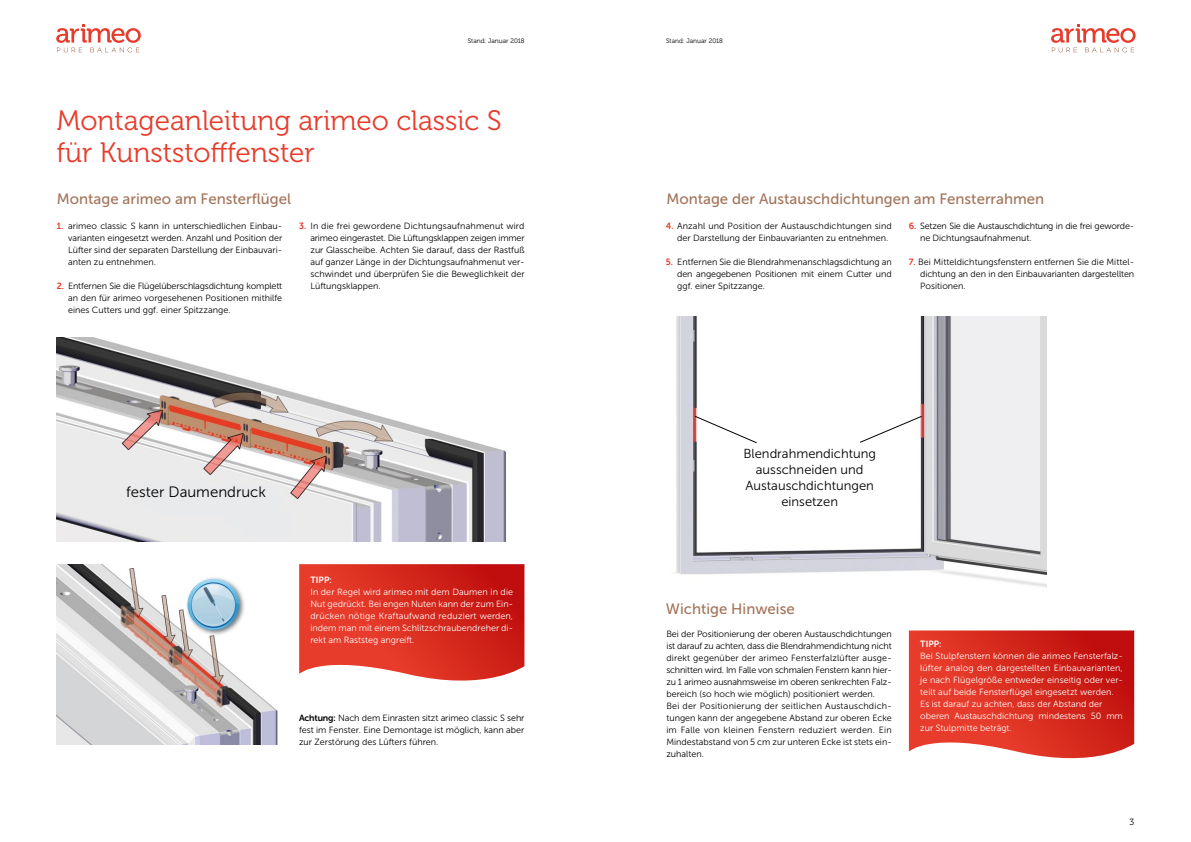
<style>
.page{position:relative;width:1191px;height:842px;background:#fff}
.page>*{position:absolute;margin:0;border:0;box-sizing:border-box;transform-origin:0 0}
.t1{font:28px/32px "Museo 300";color:#e73b2b}
.t2{font:15px "Museo Sans 500";color:#a3745a}
.t3{font:15px "Museo Sans 300";color:#000}
.t4{font:13px/16px "Museo Sans 300";color:#000;text-align:center}
.t5{font:9px/12px "Museo Sans 300";color:#000;text-align:justify}
.t6{font:9px/12px "Museo Sans 300";letter-spacing:.005em;color:#fff;text-align:justify}
.t7{font:9px/12px "Museo Sans 300";letter-spacing:-.02em;color:#000}
.t8{font:9px "Museo Sans Rounded 700";color:#fff}
.t9{font:9px "Museo 300";color:#000}
.t10{font:6.5px "Museo 300";color:#000}
.s1{font-family:"Museo Sans Rounded 700";color:#e73b2b}
.s2{font-family:"Museo Sans Rounded 700"}
</style>
<div class="page">
<svg style="left:56px;top:24px;width:85px;height:28px"></svg>
<svg style="left:1051px;top:24px;width:84px;height:28px"></svg>
<svg style="left:299px;top:564px;width:225px;height:117px;background:#db3a2f"></svg>
<img style="left:57px;top:337px;width:449px;height:204px">
<img style="left:57px;top:564px;width:221px;height:180px">
<img style="left:676px;top:317px;width:370px;height:270px">
<svg style="left:859px;top:415px;width:64px;height:29px"></svg>
<svg style="left:694px;top:415px;width:64px;height:29px"></svg>
<svg style="left:909px;top:630px;width:225px;height:129px;background:#da392e"></svg>
<p class="t10" style="left:468px;top:37px;width:58px">Stand: Januar 2018</p>
<p class="t10" style="left:666px;top:37px;width:58px">Stand: Januar 2018</p>
<h1 class="t1" style="left:57px;top:105px;width:446px">Montageanleitung arimeo classic S für Kunststofffenster</h1>
<h2 class="t2" style="left:57px;top:191px;width:236px">Montage arimeo am Fensterflügel</h2>
<p class="t5" style="left:68px;top:220px;width:216px;text-indent:-11px"><span class="s1">1.</span> arimeo classic S kann in unterschiedlichen Einbau&shy;varianten eingesetzt werden. Anzahl und Position der Lüfter sind der separaten Darstellung der Einbauvari&shy;anten zu entnehmen.</p>
<p class="t5" style="left:68px;top:280px;width:216px;text-indent:-11px"><span class="s1">2.</span> Entfernen Sie die Flügelüberschlagsdichtung komplett an den für arimeo vorgesehenen Positionen mithilfe eines Cutters und ggf. einer Spitzzange.</p>
<p class="t5" style="left:310px;top:220px;width:216px;text-indent:-11px"><span class="s1">3.</span> In die frei gewordene Dichtungsaufnahmenut wird arimeo eingerastet. Die Lüftungsklappen zeigen immer zur Glasscheibe. Achten Sie darauf, dass der Rastfuß auf ganzer Länge in der Dichtungsaufnahmenut ver&shy;schwindet und überprüfen Sie die Beweglichkeit der Lüftungsklappen.</p>
<h2 class="t3" style="left:126px;top:484px;width:141px">fester Daumendruck</h2>
<p class="t8" style="left:310px;top:575px;width:23px">TIPP:</p>
<p class="t6" style="left:310px;top:586px;width:204px">In der Regel wird arimeo mit dem Daumen in die Nut gedrückt. Bei engen Nuten kann der zum Ein&shy;drücken nötige Kraftaufwand reduziert werden, indem man mit einem Schlitzschraubendreher di&shy;rekt am Raststeg angreift.</p>
<p class="t5" style="left:299px;top:712px;width:227px"><span class="s2">Achtung:</span> Nach dem Einrasten sitzt arimeo classic S sehr fest im Fenster. Eine Demontage ist möglich, kann aber zur Zerstörung des Lüfters führen.</p>
<h2 class="t2" style="left:666px;top:191px;width:379px">Montage der Austauschdichtungen am Fensterrahmen</h2>
<p class="t5" style="left:677px;top:220px;width:216px;text-indent:-11px"><span class="s1">4.</span> Anzahl und Position der Austauschdichtungen sind der Darstellung der Einbauvarianten zu entnehmen.</p>
<p class="t5" style="left:677px;top:256px;width:216px;text-indent:-11px"><span class="s1">5.</span> Entfernen Sie die Blendrahmenanschlagsdichtung an den angegebenen Positionen mit einem Cutter und ggf. einer Spitzzange.</p>
<p class="t7" style="left:920px;top:220px;width:216px;text-indent:-11px"><span class="s1">6.</span> Setzen Sie die Austauschdichtung in die frei geworde&shy;ne Dichtungsaufnahmenut.</p>
<p class="t5" style="left:920px;top:256px;width:216px;text-indent:-11px"><span class="s1">7.</span> Bei Mitteldichtungsfenstern entfernen Sie die Mittel&shy;dichtung an den in den Einbauvarianten dargestellten Positionen.</p>
<h3 class="t4" style="left:743px;top:446px;width:134px">Blendrahmendichtung ausschneiden und<br>Austauschdichtungen einsetzen</h3>
<h2 class="t2" style="left:666px;top:600px;width:130px">Wichtige Hinweise</h2>
<p class="t5" style="left:666px;top:628px;width:227px;text-align:left">Bei der Positionierung der oberen Austauschdichtungen ist darauf zu achten, dass die Blendrahmendichtung nicht direkt gegenüber der arimeo Fensterfalzlüfter ausge&shy;schnitten wird. Im Falle von schmalen Fenstern kann hier&shy;zu 1 arimeo ausnahmsweise im oberen senkrechten Falz&shy;bereich (so hoch wie möglich) positioniert werden.<br>Bei der Positionierung der seitlichen Austauschdich&shy;tungen kann der angegebene Abstand zur oberen Ecke im Falle von kleinen Fenstern reduziert werden. Ein Mindestabstand von 5 cm zur unteren Ecke ist stets ein&shy;zuhalten.</p>
<p class="t8" style="left:920px;top:639px;width:23px">TIPP:</p>
<p class="t6" style="left:920px;top:650px;width:204px;text-align:left">Bei Stulpfenstern können die arimeo Fensterfalz&shy;lüfter analog den dargestellten Einbauvarianten, je nach Flügelgröße entweder einseitig oder ver&shy;teilt auf beide Fensterflügel eingesetzt werden.<br>Es ist darauf zu achten, dass der Abstand der oberen Austauschdichtung mindestens 50 mm zur Stulpmitte beträgt.</p>
<p class="t9" style="left:1129px;top:817px;width:6px">3</p>
</div>
